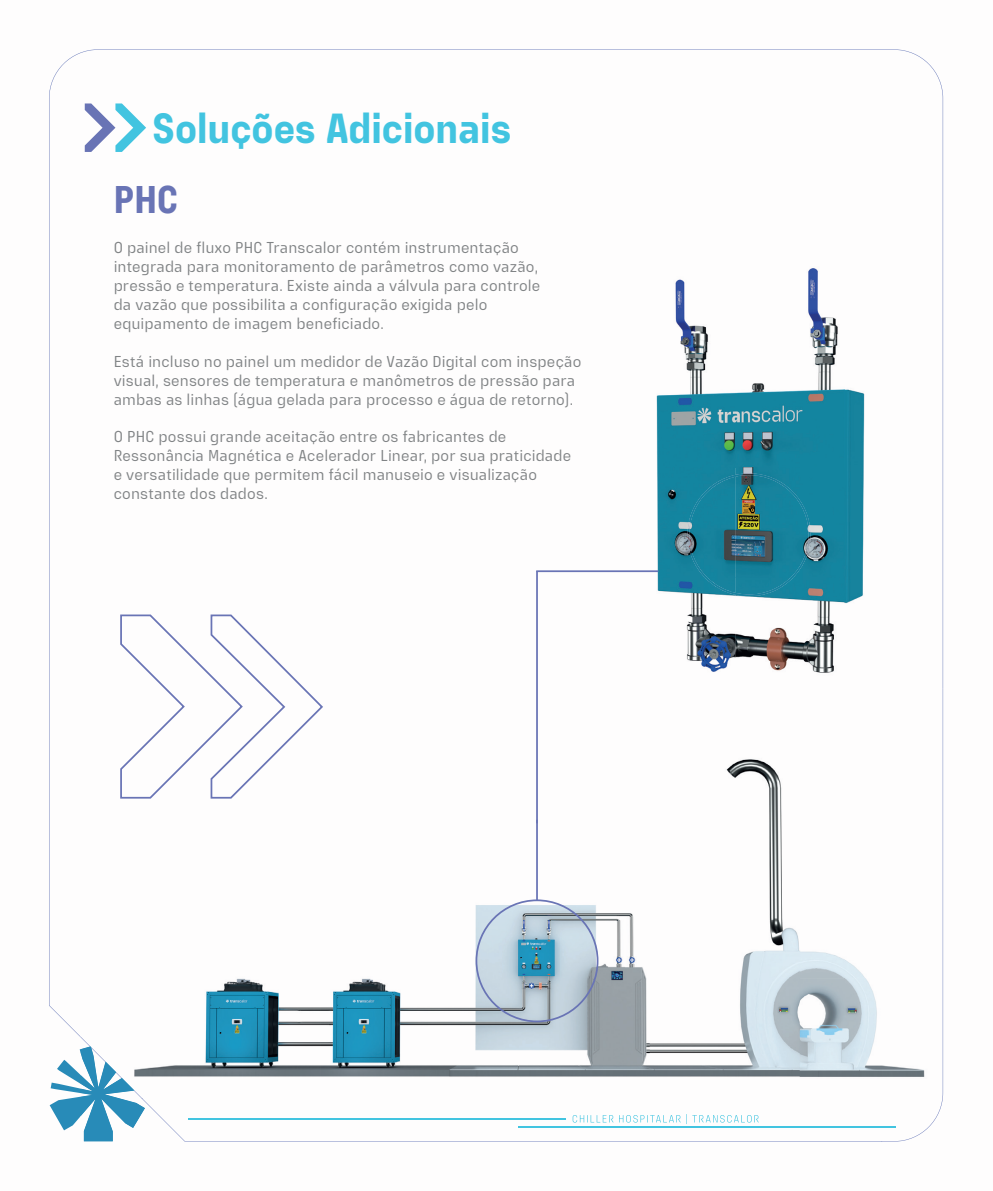
<style>
.page{position:relative;width:993px;height:1191px;background:#fff}
.page>*{position:absolute;margin:0;border:0;box-sizing:border-box;transform-origin:0 0}
.t1{font:700 42px "Extatica";color:#42c4e0}
.t2{font:700 38.5px "Extatica";color:#6974b5}
.t3{font:15.75px/18.9px "Extatica";letter-spacing:.01em;color:#808385}
</style>
<div class="page">
<svg style="left:50px;top:1049px;width:31px;height:82px"></svg>
<img style="left:83px;top:688px;width:861px;height:454px">
<img style="left:881px;top:688px;width:61px;height:453px">
<img style="left:81px;top:1036px;width:61px;height:10px">
<img style="left:145px;top:1098px;width:736px;height:43px">
<img style="left:81px;top:1046px;width:64px;height:95px">
<svg style="left:119px;top:614px;width:205px;height:185px"></svg>
<div style="left:475px;top:899px;width:123px;height:123px;border:2px solid #6974b5;border-radius:50%"></div>
<hr style="left:536px;top:819px;width:1px;height:81px;background:#6974b5">
<img style="left:626px;top:268px;width:272px;height:438px">
<img style="left:687px;top:473px;width:123px;height:123px">
<hr style="left:536px;top:570px;width:122px;height:2px;background:#6974b5">
<hr style="left:536px;top:571px;width:1px;height:252px;background:#6974b5">
<h1 class="t1" style="left:152px;top:103px;width:360px">Soluções Adicionais</h1>
<h2 class="t2" style="left:114px;top:176px;width:66px">PHC</h2>
<p class="t3" style="left:114px;top:238px;width:428px">O painel de fluxo PHC Transcalor contém instrumentação integrada para monitoramento de parâmetros como vazão, pressão e temperatura. Existe ainda a válvula para controle da vazão que possibilita a configuração exigida pelo equipamento de imagem beneficiado.</p>
<p class="t3" style="left:114px;top:352px;width:469px">Está incluso no painel um medidor de Vazão Digital com inspeção visual, sensores de temperatura e manômetros de pressão para ambas as linhas (água gelada para processo e água de retorno).</p>
<p class="t3" style="left:114px;top:427px;width:459px">O PHC possui grande aceitação entre os fabricantes de Ressonância Magnética e Acelerador Linear, por sua praticidade e versatilidade que permitem fácil manuseio e visualização constante dos dados.</p>
</div>
